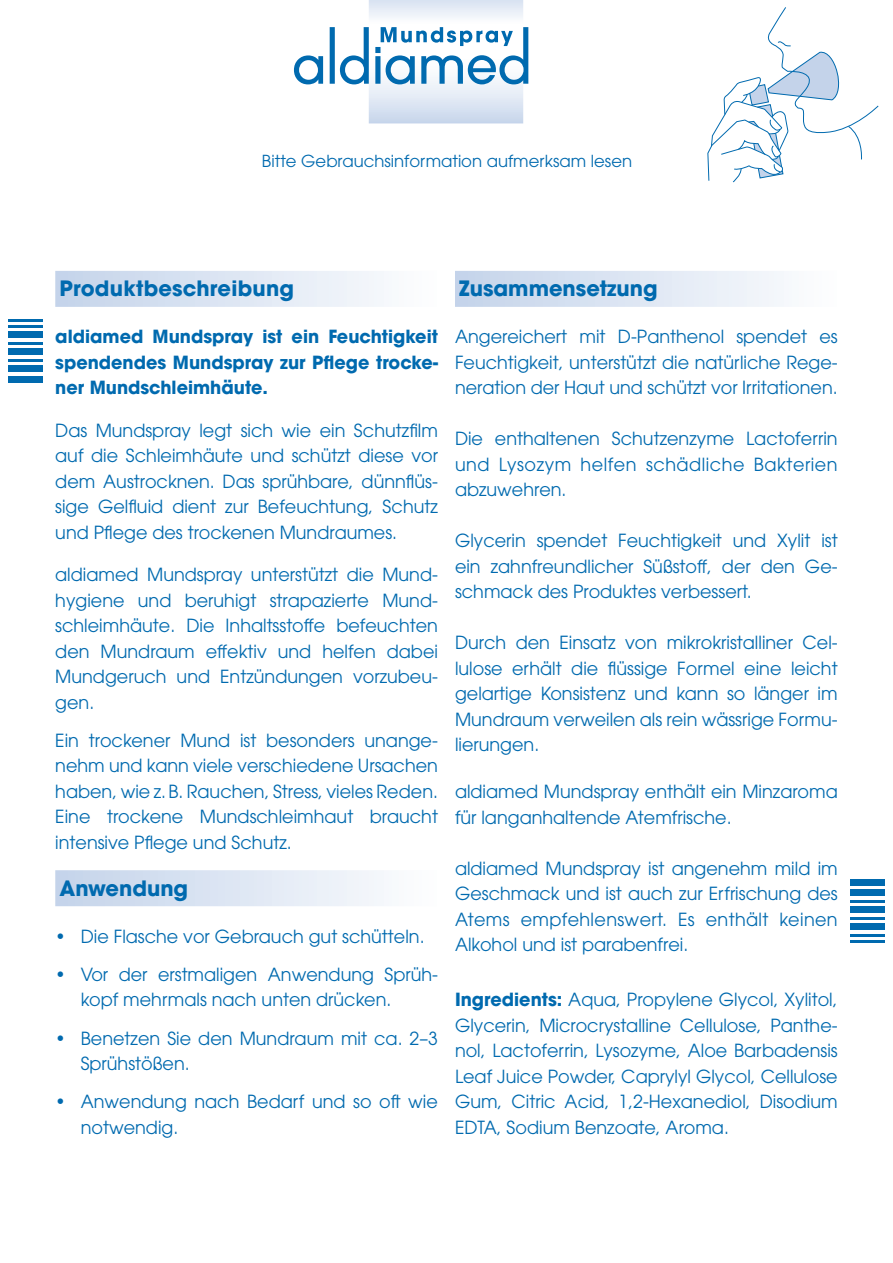
<style>
.page{position:relative;width:893px;height:1263px;background:#fff}
.page>*{position:absolute;margin:0;border:0;box-sizing:border-box;transform-origin:0 0}
.t1{font:700 21px "ITC Avant Garde Std";color:#006aaf}
.t2{font:18px/25.5px "ITC Avant Garde Std";color:#006aaf;text-align:justify}
.t3{font:700 18px/25.5px "ITC Avant Garde Std";color:#006aaf;text-align:justify}
.t4{font:16.5px "ITC Avant Garde Std";color:#006aaf}
.s1{font-weight:700}
</style>
<div class="page">
<div style="left:55px;top:271px;width:383px;height:36px;background:linear-gradient(to right,#c3d3ea,#fdfefe)"></div>
<div style="left:55px;top:870px;width:383px;height:36px;background:linear-gradient(to right,#c3d3ea,#fdfefe)"></div>
<div style="left:455px;top:271px;width:383px;height:36px;background:linear-gradient(to right,#c3d3ea,#fdfefe)"></div>
<svg style="left:294px;top:0;width:234px;height:123px"></svg>
<svg style="left:707px;top:7px;width:172px;height:176px"></svg>
<div style="left:850px;top:907px;width:34px;height:6px;background:#006aaf"></div>
<hr style="left:850px;top:917px;width:34px;height:2px;background:#006aaf">
<div style="left:850px;top:879px;width:34px;height:6px;background:#006aaf"></div>
<hr style="left:850px;top:900px;width:34px;height:2px;background:#006aaf">
<div style="left:850px;top:890px;width:34px;height:6px;background:#006aaf"></div>
<div style="left:850px;top:924px;width:34px;height:6px;background:#006aaf"></div>
<hr style="left:850px;top:934px;width:34px;height:2px;background:#006aaf">
<hr style="left:850px;top:941px;width:34px;height:2px;background:#006aaf">
<div style="left:9px;top:349px;width:34px;height:6px;background:#006aaf"></div>
<hr style="left:9px;top:342px;width:34px;height:2px;background:#006aaf">
<div style="left:9px;top:376px;width:34px;height:7px;background:#006aaf"></div>
<hr style="left:9px;top:359px;width:34px;height:2px;background:#006aaf">
<div style="left:9px;top:366px;width:34px;height:6px;background:#006aaf"></div>
<div style="left:9px;top:332px;width:34px;height:6px;background:#006aaf"></div>
<hr style="left:9px;top:325px;width:34px;height:2px;background:#006aaf">
<hr style="left:9px;top:319px;width:34px;height:2px;background:#006aaf">
<p class="t4" style="left:262px;top:150px;width:372px">Bitte Gebrauchsinformation aufmerksam lesen</p>
<p class="t1" style="left:60px;top:275px;width:236px">Produktbeschreibung</p>
<p class="t3" style="left:55px;top:323px;width:384px">aldiamed Mundspray ist ein Feuchtigkeit spendendes Mundspray zur Pflege trocke&shy;ner Mundschleimhäute.</p>
<p class="t2" style="left:55px;top:417px;width:384px">Das Mundspray legt sich wie ein Schutzfilm auf die Schleimhäute und schützt diese vor dem Austrocknen. Das sprühbare, dünnflüs&shy;sige Gelfluid dient zur Befeuchtung, Schutz und Pflege des trockenen Mundraumes.</p>
<p class="t2" style="left:55px;top:562px;width:384px">aldiamed Mundspray unterstützt die Mund&shy;hygiene und beruhigt strapazierte Mund&shy;schleimhäute. Die Inhaltsstoffe befeuchten den Mundraum effektiv und helfen dabei Mundgeruch und Entzündungen vorzubeu&shy;gen.</p>
<p class="t2" style="left:55px;top:727px;width:384px">Ein trockener Mund ist besonders unange&shy;nehm und kann viele verschiedene Ursachen haben, wie z.B. Rauchen, Stress, vieles Reden.<br>Eine trockene Mundschleimhaut braucht intensive Pflege und Schutz.</p>
<p class="t1" style="left:60px;top:874px;width:130px">Anwendung</p>
<p class="t2" style="left:55px;top:923px;width:371px">• Die Flasche vor Gebrauch gut schütteln.</p>
<p class="t2" style="left:81px;top:961px;width:359px;text-indent:-26px">• Vor der erstmaligen Anwendung Sprüh&shy;kopf mehrmals nach unten drücken.</p>
<p class="t2" style="left:81px;top:1025px;width:359px;text-indent:-26px">• Benetzen Sie den Mundraum mit ca. 2–3<br>Sprühstößen.</p>
<p class="t2" style="left:81px;top:1089px;width:359px;text-indent:-26px">• Anwendung nach Bedarf und so oft wie notwendig.</p>
<p class="t1" style="left:459px;top:275px;width:200px">Zusammensetzung</p>
<p class="t2" style="left:455px;top:324px;width:384px">Angereichert mit D-Panthenol spendet es Feuchtigkeit, unterstützt die natürliche Rege&shy;neration der Haut und schützt vor Irritationen.</p>
<p class="t2" style="left:455px;top:426px;width:384px">Die enthaltenen Schutzenzyme Lactoferrin und Lysozym helfen schädliche Bakterien abzuwehren.</p>
<p class="t2" style="left:455px;top:528px;width:384px">Glycerin spendet Feuchtigkeit und Xylit ist ein zahnfreundlicher Süßstoff, der den Ge&shy;schmack des Produktes verbessert.</p>
<p class="t2" style="left:455px;top:630px;width:384px">Durch den Einsatz von mikrokristalliner Cel&shy;lulose erhält die flüssige Formel eine leicht gelartige Konsistenz und kann so länger im Mundraum verweilen als rein wässrige Formu&shy;lierungen.</p>
<p class="t2" style="left:455px;top:778px;width:384px">aldiamed Mundspray enthält ein Minzaroma für langanhaltende Atemfrische.</p>
<p class="t2" style="left:455px;top:855px;width:384px">aldiamed Mundspray ist angenehm mild im Geschmack und ist auch zur Erfrischung des Atems empfehlenswert. Es enthält keinen Alkohol und ist parabenfrei.</p>
<p class="t2" style="left:455px;top:987px;width:384px"><span class="s1">Ingredients:</span> Aqua, Propylene Glycol, Xylitol, Glycerin, Microcrystalline Cellulose, Panthe&shy;nol, Lactoferrin, Lysozyme, Aloe Barbadensis Leaf Juice Powder, Caprylyl Glycol, Cellulose Gum, Citric Acid, 1,2-Hexanediol, Disodium EDTA, Sodium Benzoate, Aroma.</p>
</div>
